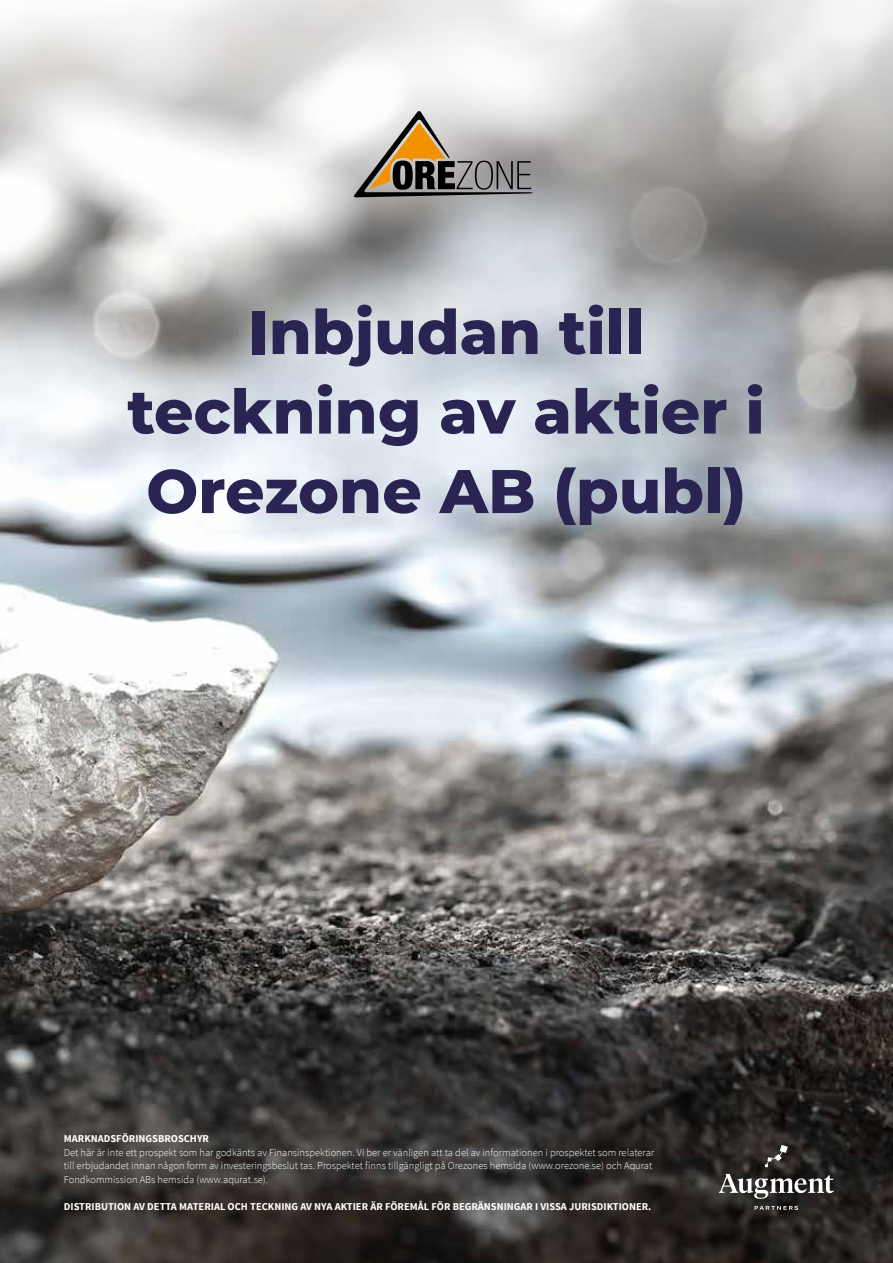
<style>
.page{position:relative;width:893px;height:1263px;background:#fff}
.page>*{position:absolute;margin:0;border:0;box-sizing:border-box;transform-origin:0 0}
.t1{font:800 61.5px/79.5px "Montserrat";color:#292451;text-align:center}
.t2{font:300 10.5px/13.5px "Source Sans Pro";color:#fff}
.t3{font:700 10.5px "Source Sans Pro";color:#fff}
</style>
<div class="page">
<img style="left:0;top:410px;width:893px;height:853px">
<svg style="left:719px;top:1174px;width:115px;height:25px"></svg>
<svg style="left:765px;top:1145px;width:23px;height:22px"></svg>
<svg style="left:755px;top:1206px;width:43px;height:4px"></svg>
<svg style="left:0;top:0;width:893px;height:410px"></svg>
<svg style="left:354px;top:111px;width:179px;height:86px"></svg>
<svg style="left:835px;top:60px;width:12px;height:13px"></svg>
<h1 class="t1" style="left:128px;top:289px;width:639px">Inbjudan till teckning av aktier i<br>Orezone AB (publ)</h1>
<p class="t3" style="left:64px;top:1132px;width:147px">MARKNADSFÖRINGSBROSCHYR</p>
<p class="t2" style="left:64px;top:1145px;width:592px">Det här är inte ett prospekt som har godkänts av Finansinspektionen. Vi ber er vänligen att ta del av informationen i prospektet som relaterar till erbjudandet innan någon form av investeringsbeslut tas. Prospektet finns tillgängligt på Orezones hemsida (www.orezone.se) och Aqurat<br>Fondkommission ABs hemsida (www.aqurat.se).</p>
<p class="t3" style="left:64px;top:1199px;width:589px">DISTRIBUTION AV DETTA MATERIAL OCH TECKNING AV NYA AKTIER ÄR FÖREMÅL FÖR BEGRÄNSNINGAR I VISSA JURISDIKTIONER.</p>
</div>
